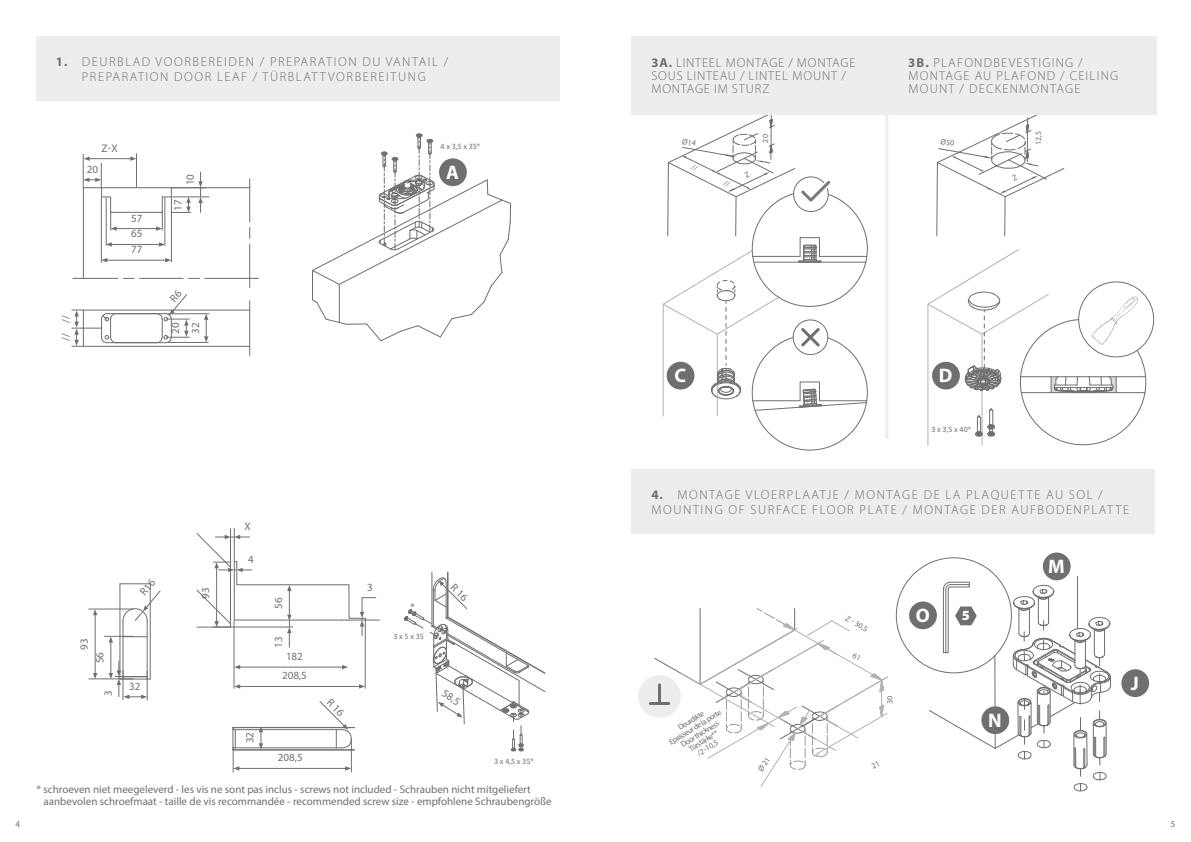
<style>
.page{position:relative;width:1191px;height:842px;background:#fff}
.page>*{position:absolute;margin:0;border:0;box-sizing:border-box;transform-origin:0 0}
.t1{font:700 19.6px "Myriad Pro";color:#fff}
.t2{font:900 14px "Myriad Pro";color:#fff}
.t3{font:300 13px/15px "Myriad Pro";letter-spacing:.12em;color:#706f6f;text-align:center}
.t4{font:300 13px/13px "Myriad Pro";letter-spacing:.095em;color:#706f6f}
.t5{font:300 13px/13px "Myriad Pro";letter-spacing:.06em;color:#706f6f}
.t6{font:11px/15.8px "Myriad Pro";color:#706f6f}
.t7{font:9px "Myriad Pro";color:#706f6f}
.t8{font:8px/8px "Myriad Pro";color:#706f6f;text-align:center}
.s1{font-weight:700}
</style>
<div class="page">
<hr style="left:1077px;top:576px;width:1px;height:53px;background:#706f6f">
<div style="left:638px;top:675px;width:43px;height:43px;background:#ededed;border-radius:50%"></div>
<hr style="left:650px;top:702px;width:18px;height:3px;background:#706f6f">
<hr style="left:819px;top:256px;width:48px;height:1px;background:#706f6f">
<div style="left:800px;top:237px;width:19px;height:20px;border:1px solid #706f6f"></div>
<hr style="left:819px;top:400px;width:48px;height:1px;background:#706f6f">
<hr style="left:1020px;top:376px;width:125px;height:1px;background:#706f6f">
<svg style="left:662px;top:244px;width:204px;height:172px"></svg>
<svg style="left:927px;top:249px;width:217px;height:197px"></svg>
<svg style="left:312px;top:134px;width:199px;height:207px"></svg>
<div style="left:631px;top:36px;width:256px;height:78px;background:#ededed"></div>
<div style="left:888px;top:36px;width:268px;height:78px;background:#ededed"></div>
<div style="left:36px;top:36px;width:523px;height:64px;background:#ededed"></div>
<div style="left:631px;top:469px;width:524px;height:65px;background:#ededed"></div>
<div style="left:1042px;top:552px;width:28px;height:28px;background:#706f6f;border-radius:50%"></div>
<div style="left:909px;top:601px;width:28px;height:28px;background:#706f6f;border-radius:50%"></div>
<div style="left:1121px;top:669px;width:28px;height:28px;background:#706f6f;border-radius:50%"></div>
<div style="left:666px;top:362px;width:28px;height:27px;background:#706f6f;border-radius:50%"></div>
<div style="left:932px;top:362px;width:28px;height:27px;background:#706f6f;border-radius:50%"></div>
<div style="left:439px;top:158px;width:28px;height:28px;background:#706f6f;border-radius:50%"></div>
<hr style="left:885px;top:36px;width:3px;height:403px;background:#ededed">
<hr style="left:95px;top:614px;width:1px;height:60px;background:#706f6f">
<svg style="left:93px;top:610px;width:4px;height:5px"></svg>
<svg style="left:93px;top:673px;width:4px;height:6px"></svg>
<hr style="left:239px;top:667px;width:105px;height:1px;background:#706f6f">
<svg style="left:342px;top:665px;width:6px;height:4px"></svg>
<svg style="left:235px;top:665px;width:5px;height:4px"></svg>
<hr style="left:239px;top:686px;width:122px;height:1px;background:#706f6f">
<svg style="left:359px;top:684px;width:6px;height:5px"></svg>
<svg style="left:235px;top:684px;width:5px;height:5px"></svg>
<hr style="left:365px;top:620px;width:1px;height:69px;background:#706f6f">
<hr style="left:234px;top:620px;width:1px;height:69px;background:#706f6f">
<hr style="left:88px;top:609px;width:46px;height:1px;background:#706f6f">
<hr style="left:104px;top:636px;width:30px;height:1px;background:#706f6f">
<hr style="left:136px;top:153px;width:1px;height:35px;background:#706f6f">
<hr style="left:83px;top:154px;width:1px;height:34px;background:#706f6f">
<hr style="left:88px;top:679px;width:46px;height:1px;background:#706f6f">
<svg style="left:196px;top:528px;width:183px;height:119px"></svg>
<svg style="left:928px;top:582px;width:183px;height:209px"></svg>
<svg style="left:667px;top:114px;width:164px;height:122px"></svg>
<svg style="left:936px;top:114px;width:128px;height:122px"></svg>
<svg style="left:654px;top:608px;width:234px;height:179px"></svg>
<svg style="left:232px;top:701px;width:123px;height:71px"></svg>
<svg style="left:404px;top:572px;width:141px;height:179px"></svg>
<svg style="left:109px;top:583px;width:52px;height:117px"></svg>
<svg style="left:71px;top:156px;width:188px;height:199px"></svg>
<p class="t3" style="left:56px;top:54px;width:394px"><span class="s1">1.</span> DEURBLAD VOORBEREIDEN / PREPARATION DU VANTAIL /<br>PREPARATION DOOR LEAF / TÜRBLATTVORBEREITUNG</p>
<p class="t6" style="left:102px;top:140px;width:18px">Z-X</p>
<p class="t6" style="left:87px;top:161px;width:13px">20</p>
<p class="t6" style="left:131px;top:210px;width:13px;text-align:justify">57<br>65<br>77</p>
<p class="t6" style="left:58px;top:323px;width:9px;rotate:-90deg">//</p>
<p class="t6" style="left:58px;top:341px;width:9px;rotate:-90deg">//</p>
<p class="t6" style="left:182px;top:185px;width:13px;rotate:-90deg">10</p>
<p class="t6" style="left:170px;top:211px;width:13px;rotate:-90deg">17</p>
<p class="t6" style="left:167px;top:334px;width:13px;rotate:-90deg">20</p>
<p class="t6" style="left:187px;top:334px;width:13px;rotate:-90deg">32</p>
<p class="t8" style="left:440px;top:142px;width:41px">4 x 3,5 x 35*</p>
<h1 class="t1" style="left:446px;top:160px;width:14px">A</h1>
<p class="t6" style="left:76px;top:650px;width:13px;rotate:-90deg">93</p>
<p class="t6" style="left:92px;top:663px;width:13px;rotate:-90deg">56</p>
<p class="t6" style="left:100px;top:696px;width:7px;rotate:-90deg">3</p>
<p class="t6" style="left:129px;top:678px;width:13px">32</p>
<p class="t6" style="left:197px;top:598px;width:13px;rotate:-90deg">93</p>
<p class="t6" style="left:244px;top:518px;width:8px">X</p>
<p class="t6" style="left:248px;top:551px;width:7px">4</p>
<p class="t6" style="left:242px;top:743px;width:13px;rotate:-90deg">32</p>
<p class="t6" style="left:270px;top:608px;width:13px;rotate:-90deg">56</p>
<p class="t6" style="left:270px;top:648px;width:13px;rotate:-90deg">13</p>
<p class="t6" style="left:282px;top:646px;width:26px;line-height:19.3px;text-align:center">182<br>208,5</p>
<p class="t6" style="left:278px;top:749px;width:26px">208,5</p>
<p class="t6" style="left:367px;top:580px;width:7px">3</p>
<p class="t8" style="left:393px;top:632px;width:32px">3 x 5 x 35</p>
<p class="t6" style="left:447px;top:685px;width:21px;rotate:32deg">58,5</p>
<p class="t8" style="left:494px;top:757px;width:41px">3 x 4,5 x 35*</p>
<p class="t6" style="left:44px;top:783px;width:509px;line-height:12px;text-indent:-7px">* schroeven niet meegeleverd - les vis ne sont pas inclus - screws not included - Schrauben nicht mitgeliefert aanbevolen schroefmaat - taille de vis recommandée - recommended screw size - empfohlene Schraubengröße</p>
<p class="t5" style="left:651px;top:56px;width:206px"><span class="s1">3A.</span> LINTEEL MONTAGE / MONTAGE<br>SOUS LINTEAU / LINTEL MOUNT /<br>MONTAGE IM STURZ</p>
<p class="t4" style="left:908px;top:56px;width:211px"><span class="s1">3B.</span> PLAFONDBEVESTIGING /<br>MONTAGE AU PLAFOND / CEILING<br>MOUNT / DECKENMONTAGE</p>
<p class="t8" style="left:761px;top:143px;width:10px;rotate:-90deg">20</p>
<p class="t8" style="left:1034px;top:145px;width:15px;rotate:-90deg">12,5</p>
<h1 class="t1" style="left:674px;top:363px;width:13px">C</h1>
<h1 class="t1" style="left:939px;top:363px;width:15px">D</h1>
<p class="t8" style="left:931px;top:426px;width:41px">3 x 3,5 x 40*</p>
<p class="t3" style="left:651px;top:487px;width:479px;text-align:left"><span class="s1">4.</span> MONTAGE VLOERPLAATJE / MONTAGE DE LA PLAQUETTE AU SOL /<br>MOUNTING OF SURFACE FLOOR PLATE / MONTAGE DER AUFBODENPLATTE</p>
<p class="t8" style="left:663px;top:733px;width:61px;rotate:-32deg">Deurdikte<br>Epaisseur de la porte<br>Door thickness<br>Türstärke**<br>/2-10,5</p>
<p class="t8" style="left:848px;top:614px;width:26px;rotate:30deg">Z - 30,5</p>
<h1 class="t1" style="left:915px;top:603px;width:16px">O</h1>
<p class="t2" style="left:962px;top:606px;width:10px">5</p>
<h1 class="t1" style="left:988px;top:707px;width:15px">N</h1>
<h1 class="t1" style="left:1048px;top:554px;width:18px">M</h1>
<h1 class="t1" style="left:1131px;top:670px;width:10px">J</h1>
<p class="t7" style="left:16px;top:819px;width:6px">4</p>
<p class="t7" style="left:1170px;top:819px;width:6px">5</p>
</div>
